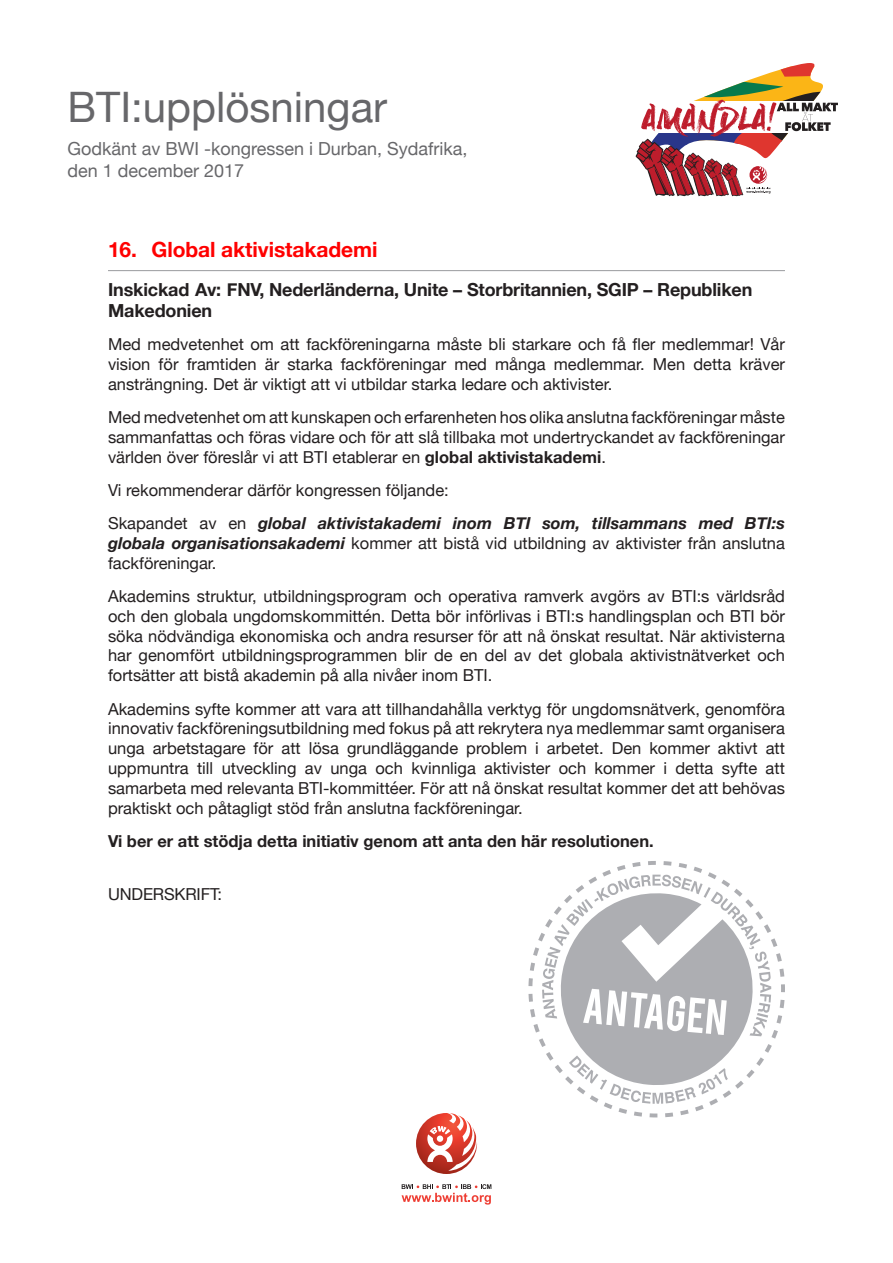
<style>
.page{position:relative;width:893px;height:1263px;background:#fff}
.page>*{position:absolute;margin:0;border:0;box-sizing:border-box;transform-origin:0 0}
.Title1{font:42px "Helvetica Neue";color:#67676a}
.reso_title{font:700 21px "Helvetica Neue";letter-spacing:-.005em;color:#f00}
.submitted_by{font:700 18px/21.6px "Helvetica Neue";letter-spacing:-.01em;color:#231f20}
.subtitle-2{font:18px/21.6px "Helvetica Neue";color:#67676a}
.body{font:16.5px/19.8px "Helvetica Neue";color:#231f20;text-align:justify}
.body-2{font:700 16.5px "Helvetica Neue";color:#231f20}
.signature{font:16.5px "Helvetica Neue";letter-spacing:-.01em;color:#231f20}
.s1{font-weight:700}
.s2{font-weight:700;font-style:italic}
</style>
<div class="page">
<svg style="left:528px;top:861px;width:257px;height:256px"></svg>
<svg style="left:542px;top:875px;width:229px;height:229px"></svg>
<svg style="left:416px;top:1113px;width:62px;height:61px"></svg>
<svg style="left:402px;top:1184px;width:89px;height:20px"></svg>
<svg style="left:636px;top:63px;width:202px;height:133px"></svg>
<hr style="left:108px;top:270px;width:677px;height:1px;background:#999b9e">
<p class="Title1" style="left:68px;top:77px;width:321px">BTI:upplösningar</p>
<p class="subtitle-2" style="left:68px;top:139px;width:402px">Godkänt av BWI -kongressen i Durban, Sydafrika, den 1 december 2017</p>
<p class="reso_title" style="left:108px;top:233px;width:271px">16. Global aktivistakademi</p>
<p class="submitted_by" style="left:108px;top:279px;width:646px">Inskickad Av: FNV, Nederländerna, Unite – Storbritannien, SGIP – Republiken<br>Makedonien</p>
<p class="body" style="left:108px;top:335px;width:678px">Med medvetenhet om att fackföreningarna måste bli starkare och få fler medlemmar! Vår vision för framtiden är starka fackföreningar med många medlemmar. Men detta kräver ansträngning. Det är viktigt att vi utbildar starka ledare och aktivister.</p>
<p class="body" style="left:108px;top:408px;width:678px">Med medvetenhet om att kunskapen och erfarenheten hos olika anslutna fackföreningar måste sammanfattas och föras vidare och för att slå tillbaka mot undertryckandet av fackföreningar världen över föreslår vi att BTI etablerar en <span class="s1">global aktivistakademi</span>.</p>
<p class="body" style="left:108px;top:481px;width:342px">Vi rekommenderar därför kongressen följande:</p>
<p class="body" style="left:108px;top:514px;width:678px">Skapandet av en <span class="s2">global aktivistakademi inom BTI som, tillsammans med BTI:s globala organisationsakademi</span> kommer att bistå vid utbildning av aktivister från anslutna fackföreningar.</p>
<p class="body" style="left:108px;top:587px;width:678px">Akademins struktur, utbildningsprogram och operativa ramverk avgörs av BTI:s världsråd och den globala ungdomskommittén. Detta bör införlivas i BTI:s handlingsplan och BTI bör söka nödvändiga ekonomiska och andra resurser för att nå önskat resultat. När aktivisterna har genomfört utbildningsprogrammen blir de en del av det globala aktivistnätverket och fortsätter att bistå akademin på alla nivåer inom BTI.</p>
<p class="body" style="left:108px;top:700px;width:678px">Akademins syfte kommer att vara att tillhandahålla verktyg för ungdomsnätverk, genomföra innovativ fackföreningsutbildning med fokus på att rekrytera nya medlemmar samt organisera unga arbetstagare för att lösa grundläggande problem i arbetet. Den kommer aktivt att uppmuntra till utveckling av unga och kvinnliga aktivister och kommer i detta syfte att samarbeta med relevanta BTI-kommittéer. För att nå önskat resultat kommer det att behövas praktiskt och påtagligt stöd från anslutna fackföreningar.</p>
<p class="body-2" style="left:108px;top:828px;width:547px">Vi ber er att stödja detta initiativ genom att anta den här resolutionen.</p>
<p class="signature" style="left:108px;top:883px;width:116px">UNDERSKRIFT:</p>
</div>
